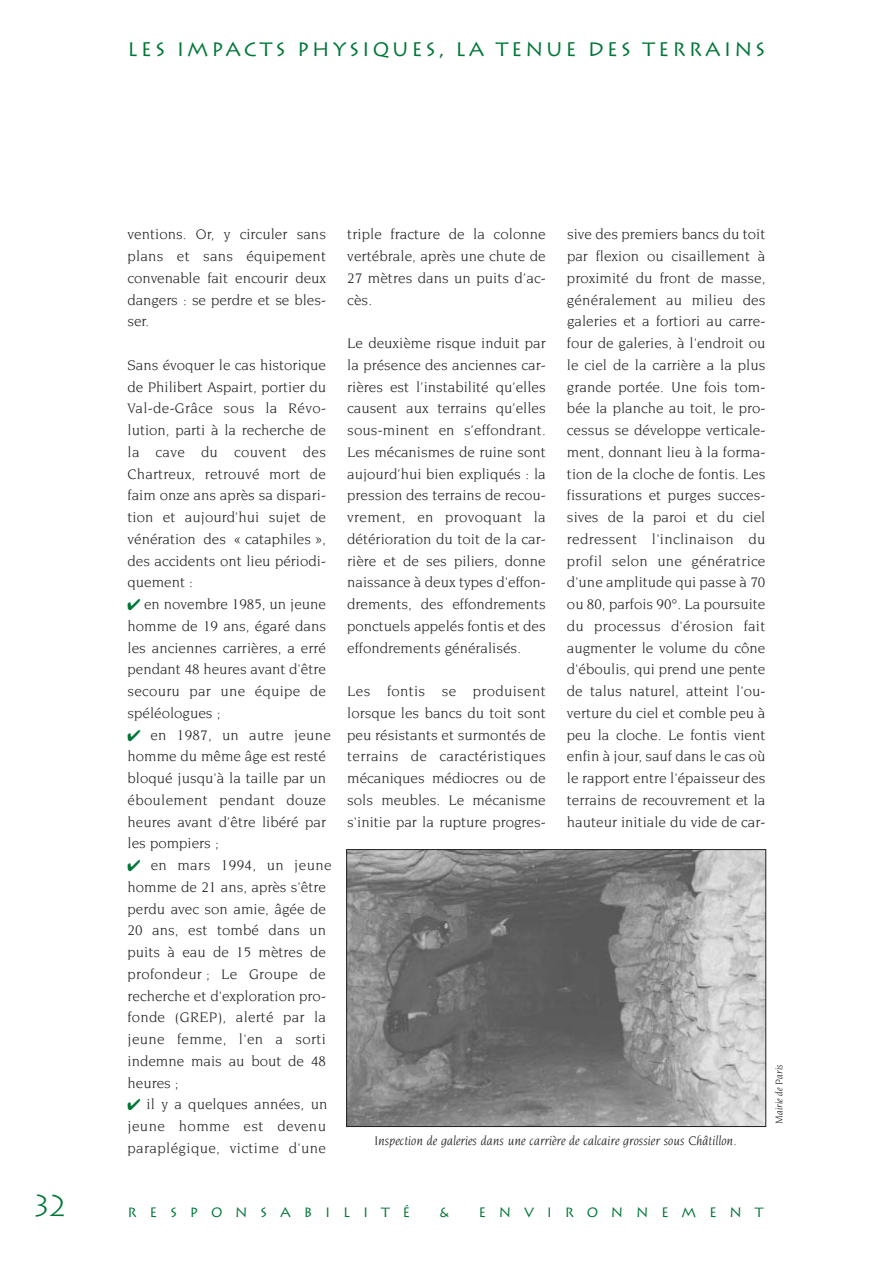
<style>
.page{position:relative;width:893px;height:1263px;background:#fff}
.page>*{position:absolute;margin:0;border:0;box-sizing:border-box;transform-origin:0 0}
.t1{font:300 30px "Lithos";color:#007737}
.t2{font:19.5px "Lithos";letter-spacing:.15em;color:#007737}
.t3{font:15px/21.8px "Novarese";color:#231f20;text-align:justify}
.t4{font:italic 13.5px "Novarese";color:#231f20}
.t5{font:13.5px "Lithos";letter-spacing:.945em;color:#007737}
.t6{font:italic 10.5px "Novarese";color:#231f20}
.s1{color:#007737}
</style>
<div class="page">
<img style="left:348px;top:851px;width:416px;height:274px">
<div style="left:346px;top:849px;width:420px;height:278px;border:1px solid #231f20"></div>
<h2 class="t2" style="left:128px;top:38px;width:639px">LES IMPACTS PHYSIQUES, LA TENUE DES TERRAINS</h2>
<h1 class="t1" style="left:34px;top:1188px;width:34px">32</h1>
<p class="t3" style="left:128px;top:224px;width:200px">ventions. Or, y circuler sans plans et sans équipement convenable fait encourir deux dangers : se perdre et se bles&shy;ser.</p>
<p class="t3" style="left:128px;top:355px;width:200px">Sans évoquer le cas historique de Philibert Aspairt, portier du Val-de-Grâce sous la Révo&shy;lution, parti à la recherche de la cave du couvent des Chartreux, retrouvé mort de faim onze ans après sa dispari&shy;tion et aujourd’hui sujet de vénération des « cataphiles », des accidents ont lieu périodi&shy;quement :</p>
<p class="t3" style="left:128px;top:594px;width:200px"><span class="s1">✔</span> en novembre 1985, un jeune homme de 19 ans, égaré dans les anciennes carrières, a erré pendant 48 heures avant d'être secouru par une équipe de spéléologues ;</p>
<p class="t3" style="left:128px;top:724px;width:205px;text-align:left"><span class="s1">✔</span> en 1987, un autre jeune homme du même âge est resté bloqué jusqu'à la taille par un éboulement pendant douze heures avant d’être libéré par les pompiers ;</p>
<p class="t3" style="left:128px;top:855px;width:206px;text-align:left"><span class="s1">✔</span> en mars 1994, un jeune homme de 21 ans, après s'être perdu avec son amie, âgée de<br>20 ans, est tombé dans un puits à eau de 15 mètres de profondeur ; Le Groupe de recherche et d'exploration pro&shy;fonde (GREP), alerté par la jeune femme, l'en a sorti indemne mais au bout de 48 heures ;</p>
<p class="t3" style="left:128px;top:1094px;width:201px"><span class="s1">✔</span> il y a quelques années, un jeune homme est devenu paraplégique, victime d'une</p>
<p class="t3" style="left:347px;top:224px;width:200px">triple fracture de la colonne vertébrale, après une chute de 27 mètres dans un puits d’ac&shy;cès.</p>
<p class="t3" style="left:347px;top:333px;width:200px">Le deuxième risque induit par la présence des anciennes car&shy;rières est l’instabilité qu’elles causent aux terrains qu’elles sous-minent en s’effondrant.<br>Les mécanismes de ruine sont aujourd’hui bien expliqués : la pression des terrains de recou&shy;vrement, en provoquant la détérioration du toit de la car&shy;rière et de ses piliers, donne naissance à deux types d'effon&shy;drements, des effondrements ponctuels appelés fontis et des effondrements généralisés.</p>
<p class="t3" style="left:347px;top:681px;width:200px">Les fontis se produisent lorsque les bancs du toit sont peu résistants et surmontés de terrains de caractéristiques mécaniques médiocres ou de sols meubles. Le mécanisme s'initie par la rupture progres-</p>
<p class="t3" style="left:567px;top:224px;width:200px">sive des premiers bancs du toit par flexion ou cisaillement à proximité du front de masse, généralement au milieu des galeries et a fortiori au carre&shy;four de galeries, à l'endroit ou le ciel de la carrière a la plus grande portée. Une fois tom&shy;bée la planche au toit, le pro&shy;cessus se développe verticale&shy;ment, donnant lieu à la forma&shy;tion de la cloche de fontis. Les fissurations et purges succes&shy;sives de la paroi et du ciel redressent l'inclinaison du profil selon une génératrice d’une amplitude qui passe à 70 ou 80, parfois 90°. La poursuite du processus d'érosion fait augmenter le volume du cône d'éboulis, qui prend une pente de talus naturel, atteint l'ou&shy;verture du ciel et comble peu à peu la cloche. Le fontis vient enfin à jour, sauf dans le cas où le rapport entre l'épaisseur des terrains de recouvrement et la hauteur initiale du vide de car-</p>
<p class="t4" style="left:374px;top:1135px;width:364px">Inspection de galeries dans une carrière de calcaire grossier sous Châtillon.</p>
<p class="t6" style="left:775px;top:1123px;width:60px;rotate:-90deg">Mairie de Paris</p>
<p class="t5" style="left:128px;top:1205px;width:284px">RESPONSABILITÉ</p>
<p class="t5" style="left:440px;top:1205px;width:10px">&amp;</p>
<p class="t5" style="left:478px;top:1205px;width:287px">ENVIRONNEMENT</p>
</div>
